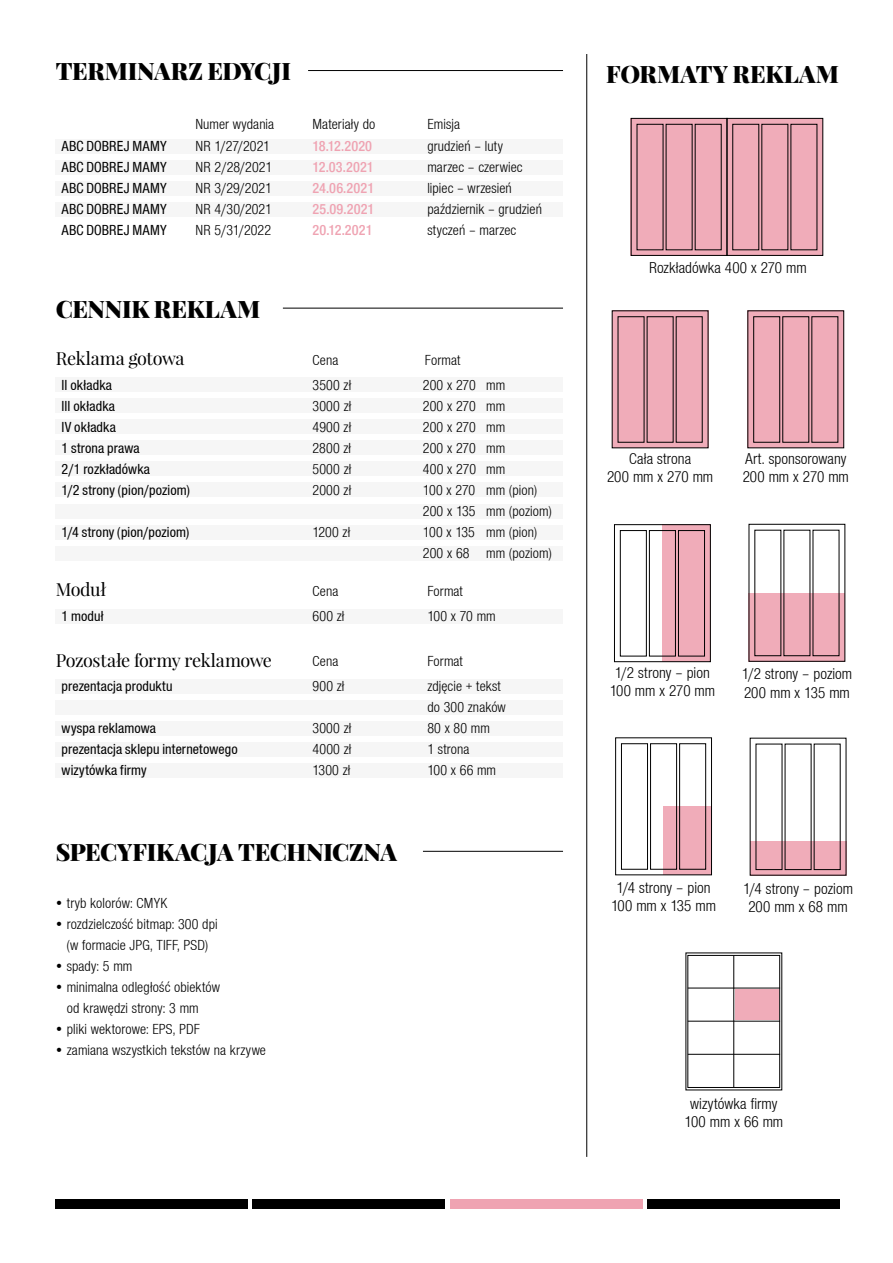
<style>
.page{position:relative;width:893px;height:1263px;background:#fff}
.page>*{position:absolute;margin:0;border:0;box-sizing:border-box;transform-origin:0 0}
.t1{font:900 24px "Playfair Display";letter-spacing:-.01em;color:#000}
.t2{font:900 24px "Playfair Display";letter-spacing:.01em;color:#000}
.t3{font:18px "Playfair Display";letter-spacing:-.025em;color:#000}
.t4{font:condensed 16.2px/18.5px "Nimbus San Nov TEE";letter-spacing:.005em;color:#000;text-align:center}
.t5{font:condensed 15px/21px "Nimbus San Nov TEE";letter-spacing:.005em;color:#000}
.t6{font:500 condensed 15px/21px "Nimbus San Nov TEE";letter-spacing:.005em;color:#000}
.t7{font:600 condensed 15px/21px "Nimbus San Nov TEE";letter-spacing:.005em;color:#efa3b2}
</style>
<div class="page">
<hr style="left:586px;top:54px;width:1px;height:1103px;background:#000">
<hr style="left:283px;top:308px;width:280px;height:1px;background:#000">
<div style="left:56px;top:609px;width:507px;height:15px;background:#f6f6f6"></div>
<div style="left:56px;top:679px;width:507px;height:15px;background:#f6f6f6"></div>
<div style="left:56px;top:721px;width:507px;height:15px;background:#f6f6f6"></div>
<div style="left:56px;top:742px;width:507px;height:15px;background:#f6f6f6"></div>
<div style="left:56px;top:700px;width:507px;height:15px;background:#f6f6f6"></div>
<div style="left:56px;top:763px;width:507px;height:15px;background:#f6f6f6"></div>
<div style="left:56px;top:377px;width:507px;height:15px;background:#f6f6f6"></div>
<div style="left:56px;top:440px;width:507px;height:15px;background:#f6f6f6"></div>
<div style="left:56px;top:419px;width:507px;height:15px;background:#f6f6f6"></div>
<div style="left:56px;top:482px;width:507px;height:15px;background:#f6f6f6"></div>
<div style="left:56px;top:525px;width:507px;height:15px;background:#f6f6f6"></div>
<div style="left:56px;top:503px;width:507px;height:15px;background:#f6f6f6"></div>
<div style="left:56px;top:546px;width:507px;height:15px;background:#f6f6f6"></div>
<div style="left:56px;top:398px;width:507px;height:15px;background:#f6f6f6"></div>
<div style="left:56px;top:461px;width:507px;height:15px;background:#f6f6f6"></div>
<div style="left:55px;top:1200px;width:192px;height:9px;background:#000"></div>
<div style="left:450px;top:1200px;width:192px;height:9px;background:#efa3b2"></div>
<div style="left:253px;top:1200px;width:192px;height:9px;background:#000"></div>
<div style="left:648px;top:1200px;width:192px;height:9px;background:#000"></div>
<hr style="left:423px;top:851px;width:140px;height:1px;background:#000">
<svg style="left:633px;top:120px;width:188px;height:134px;background:#de9fab"></svg>
<div style="left:727px;top:118px;width:96px;height:138px;border:1px solid #000"></div>
<div style="left:631px;top:118px;width:96px;height:138px;border:1px solid #000"></div>
<div style="left:688px;top:955px;width:92px;height:133px;border:1px solid #000"></div>
<hr style="left:733px;top:955px;width:1px;height:133px;background:#000">
<hr style="left:688px;top:988px;width:92px;height:1px;background:#000">
<hr style="left:688px;top:1021px;width:92px;height:1px;background:#000">
<hr style="left:688px;top:1054px;width:92px;height:1px;background:#000">
<div style="left:735px;top:989px;width:44px;height:31px;background:#f0acb9"></div>
<svg style="left:752px;top:841px;width:92px;height:32px;background:#db9da9"></svg>
<svg style="left:614px;top:313px;width:92px;height:133px;background:#de9fab"></svg>
<div style="left:662px;top:524px;width:48px;height:138px;background:#f0acb9"></div>
<div style="left:614px;top:524px;width:96px;height:138px;border:1px solid #000"></div>
<div style="left:678px;top:530px;width:27px;height:126px;border:1px solid #000"></div>
<div style="left:620px;top:530px;width:27px;height:126px;border:1px solid #000"></div>
<div style="left:649px;top:530px;width:27px;height:126px;border:1px solid #000"></div>
<svg style="left:751px;top:593px;width:92px;height:66px;background:#dd9eaa"></svg>
<div style="left:664px;top:806px;width:46px;height:67px;background:#f0acb9"></div>
<div style="left:615px;top:738px;width:97px;height:137px;border:1px solid #000"></div>
<div style="left:679px;top:743px;width:27px;height:126px;border:1px solid #000"></div>
<div style="left:621px;top:743px;width:27px;height:126px;border:1px solid #000"></div>
<div style="left:650px;top:743px;width:27px;height:126px;border:1px solid #000"></div>
<svg style="left:750px;top:313px;width:92px;height:133px;background:#e0a1ad"></svg>
<div style="left:748px;top:311px;width:96px;height:137px;border:1px solid #000"></div>
<div style="left:753px;top:316px;width:27px;height:126px;border:1px solid #000"></div>
<div style="left:56px;top:139px;width:507px;height:15px;background:#f6f6f6"></div>
<div style="left:56px;top:181px;width:507px;height:15px;background:#f6f6f6"></div>
<div style="left:56px;top:202px;width:507px;height:15px;background:#f6f6f6"></div>
<div style="left:56px;top:160px;width:507px;height:15px;background:#f6f6f6"></div>
<hr style="left:308px;top:70px;width:255px;height:1px;background:#000">
<h1 class="t1" style="left:56px;top:55px;width:237px">TERMINARZ EDYCJI</h1>
<p class="t5" style="left:195px;top:113px;width:80px">Numer wydania</p>
<p class="t5" style="left:313px;top:113px;width:64px">Materiały do</p>
<p class="t5" style="left:427px;top:114px;width:34px">Emisja</p>
<p class="t5" style="left:196px;top:136px;width:78px">NR 1/27/2021<br>NR 2/28/2021<br>NR 3/29/2021<br>NR 4/30/2021<br>NR 5/31/2022</p>
<p class="t5" style="left:427px;top:136px;width:116px">grudzień – luty marzec – czerwiec lipiec – wrzesień październik – grudzień styczeń – marzec</p>
<p class="t6" style="left:62px;top:136px;width:107px;text-align:justify">ABC DOBREJ MAMY ABC DOBREJ MAMY ABC DOBREJ MAMY ABC DOBREJ MAMY ABC DOBREJ MAMY</p>
<p class="t7" style="left:313px;top:136px;width:63px">18.12.2020<br>12.03.2021<br>24.06.2021<br>25.09.2021<br>20.12.2021</p>
<h1 class="t1" style="left:56px;top:293px;width:206px">CENNIK REKLAM</h1>
<p class="t3" style="left:56px;top:347px;width:130px">Reklama gotowa</p>
<p class="t5" style="left:313px;top:350px;width:27px">Cena</p>
<p class="t5" style="left:425px;top:350px;width:37px">Format</p>
<p class="t6" style="left:62px;top:375px;width:130px">II okładka<br>III okładka<br>IV okładka<br>1 strona prawa<br>2/1 rozkładówka<br>1/2 strony (pion/poziom)</p>
<p class="t6" style="left:62px;top:522px;width:129px">1/4 strony (pion/poziom)</p>
<p class="t5" style="left:313px;top:375px;width:40px;text-align:justify">3500 zł 3000 zł 4900 zł 2800 zł 5000 zł 2000 zł</p>
<p class="t5" style="left:313px;top:522px;width:39px">1200 zł</p>
<p class="t5" style="left:423px;top:375px;width:55px;text-align:justify">200 x 270<br>200 x 270<br>200 x 270<br>200 x 270<br>400 x 270<br>100 x 270<br>200 x 135<br>100 x 135<br>200 x 68</p>
<p class="t5" style="left:486px;top:375px;width:67px">mm<br>mm<br>mm<br>mm<br>mm<br>mm (pion) mm (poziom) mm (pion) mm (poziom)</p>
<p class="t3" style="left:56px;top:578px;width:52px">Moduł</p>
<p class="t5" style="left:313px;top:581px;width:27px">Cena</p>
<p class="t5" style="left:427px;top:581px;width:37px">Format</p>
<p class="t6" style="left:62px;top:606px;width:44px">1 moduł</p>
<p class="t5" style="left:313px;top:606px;width:33px">600 zł</p>
<p class="t5" style="left:427px;top:606px;width:70px">100 x 70 mm</p>
<p class="t3" style="left:56px;top:649px;width:218px">Pozostałe formy reklamowe</p>
<p class="t5" style="left:313px;top:651px;width:27px">Cena</p>
<p class="t5" style="left:427px;top:651px;width:37px">Format</p>
<p class="t6" style="left:62px;top:676px;width:113px">prezentacja produktu</p>
<p class="t6" style="left:62px;top:718px;width:178px">wyspa reklamowa<br>prezentacja sklepu internetowego wizytówka firmy</p>
<p class="t5" style="left:313px;top:676px;width:33px">900 zł</p>
<p class="t5" style="left:313px;top:718px;width:40px;text-align:justify">3000 zł 4000 zł 1300 zł</p>
<p class="t5" style="left:427px;top:676px;width:80px">zdjęcie + tekst do 300 znaków<br>80 x 80 mm<br>1 strona<br>100 x 66 mm</p>
<h1 class="t1" style="left:56px;top:836px;width:343px">SPECYFIKACJA TECHNICZNA</h1>
<p class="t5" style="left:54px;top:893px;width:115px">• tryb kolorów: CMYK</p>
<p class="t5" style="left:54px;top:914px;width:165px;text-align:center">• rozdzielczość bitmap: 300 dpi (w formacie JPG, TIFF, PSD)</p>
<p class="t5" style="left:54px;top:956px;width:80px">• spady: 5 mm</p>
<p class="t5" style="left:54px;top:977px;width:167px;text-align:center">• minimalna odległość obiektów od krawędzi strony: 3 mm</p>
<p class="t5" style="left:54px;top:1019px;width:147px">• pliki wektorowe: EPS, PDF</p>
<p class="t5" style="left:54px;top:1040px;width:213px">• zamiana wszystkich tekstów na krzywe</p>
<h1 class="t2" style="left:606px;top:58px;width:234px">FORMATY REKLAM</h1>
<p class="t4" style="left:649px;top:258px;width:159px">Rozkładówka 400 x 270 mm</p>
<p class="t4" style="left:607px;top:450px;width:108px">Cała strona<br>200 mm x 270 mm</p>
<p class="t4" style="left:743px;top:450px;width:108px;text-align:left">Art. sponsorowany<br>200 mm x 270 mm</p>
<p class="t4" style="left:610px;top:663px;width:107px">1/2 strony – pion<br>100 mm x 270 mm</p>
<p class="t4" style="left:742px;top:665px;width:112px;text-align:left">1/2 strony – poziom<br>200 mm x 135 mm</p>
<p class="t4" style="left:611px;top:878px;width:107px">1/4 strony – pion<br>100 mm x 135 mm</p>
<p class="t4" style="left:743px;top:879px;width:111px">1/4 strony – poziom<br>200 mm x 68 mm</p>
<p class="t4" style="left:684px;top:1094px;width:100px">wizytówka firmy<br>100 mm x 66 mm</p>
</div>
